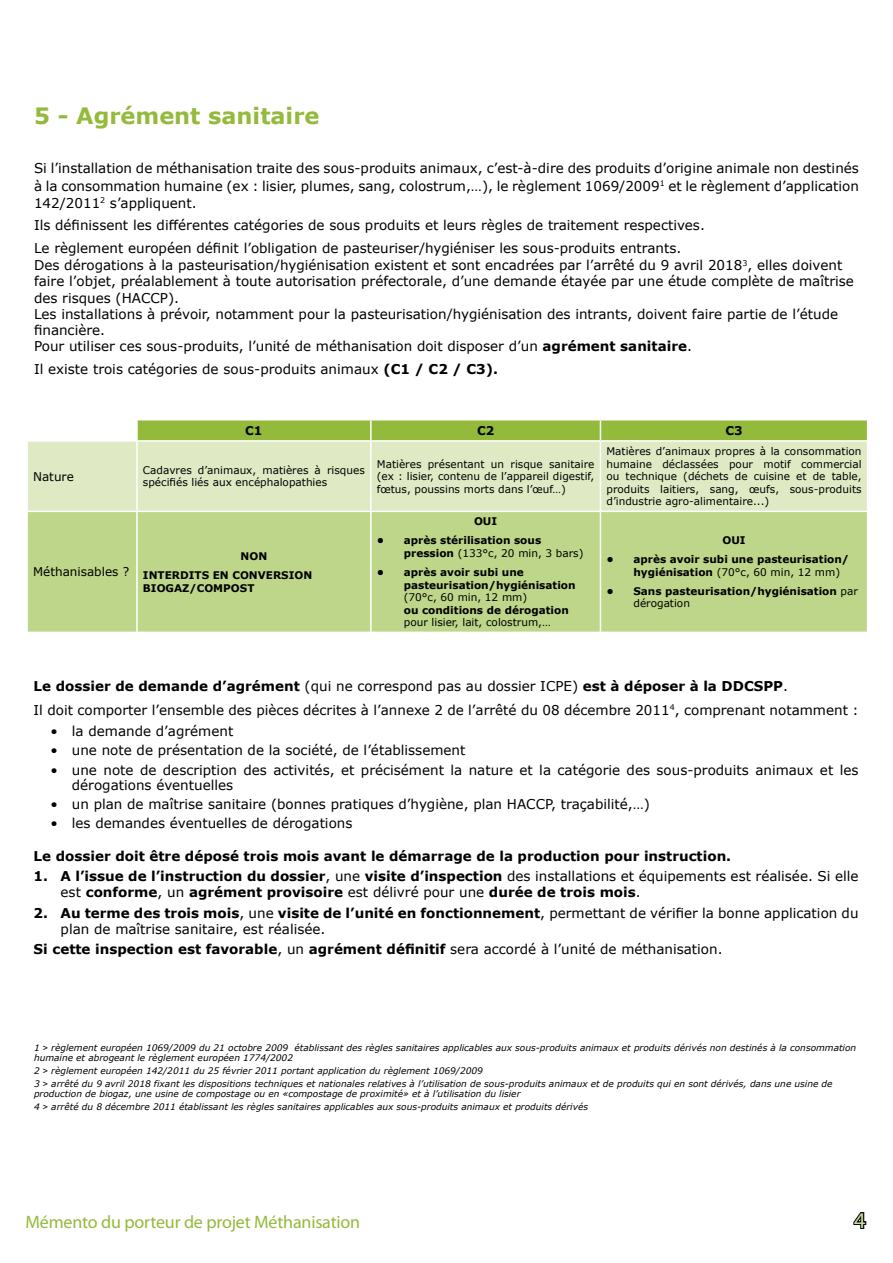
<style>
.page{position:relative;width:893px;height:1263px;background:#fff}
.page>*{position:absolute;margin:0;border:0;box-sizing:border-box;transform-origin:0 0}
.t1{font:700 22.5px "Verdana";color:#93ba3b}
.t2{font:22.5px "Myriad Pro";color:#c9dd9d}
.t3{font:18px "Myriad Pro";letter-spacing:-.01em;color:#93ba3b}
.t4{font:13.5px/16.2px "Verdana";color:#000}
.t5{font:700 13.5px/16.2px "Verdana";color:#000}
.t6{font:12px "Verdana";color:#000}
.t7{font:700 12px "Verdana";color:#000}
.t8{font:10.5px/12.6px "Verdana";color:#000;text-align:justify}
.t9{font:700 10.5px/12.6px "Verdana";color:#000}
.t10{font:italic 9px/12.6px "Verdana";color:#000}
.s1{font-weight:700}
.s2{font-weight:400}
.s3{font-family:"Arial";font-style:normal}
</style>
<div class="page">
<div style="left:28px;top:442px;width:839px;height:69px;background:#dfeac4"></div>
<div style="left:28px;top:512px;width:839px;height:120px;background:#bed689"></div>
<hr style="left:136px;top:442px;width:2px;height:69px;background:#fff">
<hr style="left:136px;top:512px;width:2px;height:120px;background:#fff">
<svg style="left:137px;top:420px;width:731px;height:21px;background:#9abe48"></svg>
<hr style="left:370px;top:442px;width:2px;height:69px;background:#fff">
<hr style="left:600px;top:442px;width:1px;height:69px;background:#fff">
<hr style="left:370px;top:512px;width:2px;height:120px;background:#fff">
<hr style="left:600px;top:512px;width:1px;height:120px;background:#fff">
<svg style="left:853px;top:1212px;width:14px;height:17px"></svg>
<h1 class="t1" style="left:34px;top:100px;width:287px">5 - Agrément sanitaire</h1>
<p class="t4" style="left:34px;top:160px;width:826px;line-height:17.2px;text-align:justify">Si l’installation de méthanisation traite des sous-produits animaux, c’est-à-dire des produits d’origine animale non destinés à la consommation humaine (ex : lisier, plumes, sang, colostrum,…), le règlement 1069/2009<sup>1</sup> et le règlement d’application 142/2011<sup>2</sup> s’appliquent.</p>
<p class="t4" style="left:34px;top:214px;width:672px;line-height:22.5px">Ils définissent les différentes catégories de sous produits et leurs règles de traitement respectives.<br>Le règlement européen définit l’obligation de pasteuriser/hygiéniser les sous-produits entrants.</p>
<p class="t4" style="left:34px;top:257px;width:821px">Des dérogations à la pasteurisation/hygiénisation existent et sont encadrées par l’arrêté du 9 avril 2018<sup>3</sup>, elles doivent faire l’objet, préalablement à toute autorisation préfectorale, d’une demande étayée par une étude complète de maîtrise des risques (HACCP).<br>Les installations à prévoir, notamment pour la pasteurisation/hygiénisation des intrants, doivent faire partie de l’étude financière.<br>Pour utiliser ces sous-produits, l’unité de méthanisation doit disposer d’un <span class="s1">agrément sanitaire</span>.</p>
<p class="t4" style="left:34px;top:361px;width:466px">Il existe trois catégories de sous-produits animaux <span class="s1">(C1 / C2 / C3).</span></p>
<p class="t7" style="left:245px;top:422px;width:19px">C1</p>
<p class="t7" style="left:477px;top:422px;width:19px">C2</p>
<p class="t7" style="left:725px;top:422px;width:19px">C3</p>
<p class="t6" style="left:33px;top:468px;width:42px">Nature</p>
<p class="t8" style="left:143px;top:464px;width:223px">Cadavres d’animaux, matières à risques spécifiés liés aux encéphalopathies</p>
<p class="t8" style="left:377px;top:457px;width:219px">Matières présentant un risque sanitaire (ex : lisier, contenu de l’appareil digestif, fœtus, poussins morts dans l’œuf…)</p>
<p class="t6" style="left:33px;top:564px;width:98px">Méthanisables ?</p>
<p class="t9" style="left:143px;top:547px;width:171px;line-height:18.9px;text-indent:98px">NON<br>INTERDITS EN CONVERSION</p>
<p class="t9" style="left:143px;top:581px;width:113px">BIOGAZ/COMPOST</p>
<p class="t9" style="left:474px;top:515px;width:25px">OUI</p>
<p class="t9" style="left:404px;top:534px;width:181px;text-indent:-27px">• après stérilisation sous pression <span class="s2">(133°c, 20 min, 3 bars)</span></p>
<p class="t9" style="left:404px;top:566px;width:173px;text-indent:-27px">• après avoir subi une pasteurisation/hygiénisation</p>
<p class="t8" style="left:404px;top:591px;width:125px">(70°c, 60 min, 12 mm)</p>
<p class="t9" style="left:404px;top:603px;width:167px">ou conditions de dérogation</p>
<p class="t8" style="left:404px;top:616px;width:148px">pour lisier, lait, colostrum,…</p>
<p class="t8" style="left:606px;top:445px;width:257px">Matières d’animaux propres à la consommation humaine déclassées pour motif commercial ou technique (déchets de cuisine et de table, produits laitiers, sang, œufs, sous-produits d’industrie agro-alimentaire...)</p>
<p class="t9" style="left:722px;top:534px;width:25px">OUI</p>
<p class="t9" style="left:633px;top:553px;width:217px;text-indent:-27px">• après avoir subi une pasteurisation/ hygiénisation <span class="s2">(70°c, 60 min, 12 mm)</span></p>
<p class="t9" style="left:633px;top:584px;width:226px;text-indent:-27px">• Sans pasteurisation/hygiénisation <span class="s2">par dérogation</span></p>
<p class="t4" style="left:34px;top:674px;width:826px;line-height:23.7px"><span class="s1">Le dossier de demande d’agrément</span> (qui ne correspond pas au dossier ICPE) <span class="s1">est à déposer à la DDCSPP</span>.<br>Il doit comporter l’ensemble des pièces décrites à l’annexe 2 de l’arrêté du 08 décembre 2011<sup>4</sup>, comprenant notamment :</p>
<p class="t4" style="left:51px;top:723px;width:184px">• la demande d’agrément</p>
<p class="t4" style="left:51px;top:742px;width:416px">• une note de présentation de la société, de l’établissement</p>
<p class="t4" style="left:72px;top:762px;width:788px;line-height:15px;text-indent:-21px">• une note de description des activités, et précisément la nature et la catégorie des sous-produits animaux et les dérogations éventuelles</p>
<p class="t4" style="left:51px;top:796px;width:601px">• un plan de maîtrise sanitaire (bonnes pratiques d’hygiène, plan HACCP, traçabilité,…)</p>
<p class="t4" style="left:51px;top:815px;width:303px">• les demandes éventuelles de dérogations</p>
<p class="t5" style="left:34px;top:847px;width:699px">Le dossier doit être déposé trois mois avant le démarrage de la production pour instruction.</p>
<p class="t5" style="left:61px;top:868px;width:799px;text-indent:-27px">1. A l’issue de l’instruction du dossier<span class="s2">, une</span> visite d’inspection <span class="s2">des installations et équipements est réalisée. Si elle est</span> conforme<span class="s2">, un</span> agrément provisoire <span class="s2">est délivré pour une</span> durée de trois mois<span class="s2">.</span></p>
<p class="t4" style="left:61px;top:904px;width:799px;text-indent:-27px"><span class="s1">2. Au terme des trois mois</span>, une <span class="s1">visite de l’unité en fonctionnement</span>, permettant de vérifier la bonne application du plan de maîtrise sanitaire, est réalisée.</p>
<p class="t5" style="left:34px;top:941px;width:690px">Si cette inspection est favorable<span class="s2">, un</span> agrément définitif <span class="s2">sera accordé à l’unité de méthanisation.</span></p>
<p class="t10" style="left:34px;top:1042px;width:824px;line-height:10.5px">1 <span class="s3">&gt;</span> règlement européen 1069/2009 du 21 octobre 2009 établissant des règles sanitaires applicables aux sous-produits animaux et produits dérivés non destinés à la consommation humaine et abrogeant le règlement européen 1774/2002</p>
<p class="t10" style="left:34px;top:1064px;width:800px">2 <span class="s3">&gt;</span> règlement européen 142/2011 du 25 février 2011 portant application du règlement 1069/2009<br>3 <span class="s3">&gt;</span> arrêté du 9 avril 2018 fixant les dispositions techniques et nationales relatives à l’utilisation de sous-produits animaux et de produits qui en sont dérivés, dans une usine de</p>
<p class="t10" style="left:34px;top:1087px;width:556px">production de biogaz, une usine de compostage ou en «compostage de proximité» et à l’utilisation du lisier<br>4 <span class="s3">&gt;</span> arrêté du 8 décembre 2011 établissant les règles sanitaires applicables aux sous-produits animaux et produits dérivés</p>
<h2 class="t3" style="left:26px;top:1211px;width:336px">Mémento du porteur de projet Méthanisation</h2>
<h1 class="t2" style="left:854px;top:1206px;width:13px">4</h1>
</div>
